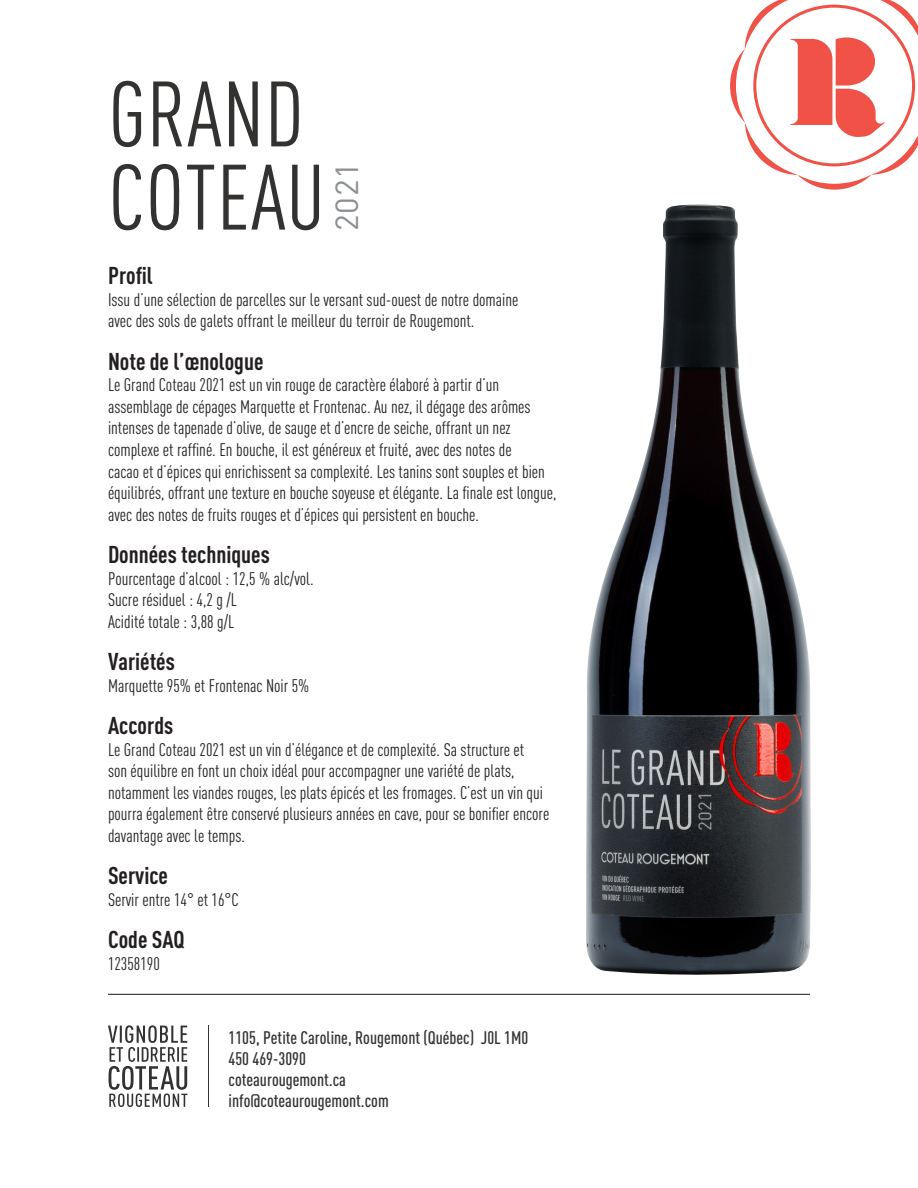
<style>
.page{position:relative;width:918px;height:1188px;background:#fff}
.page>*{position:absolute;margin:0;border:0;box-sizing:border-box;transform-origin:0 0}
.t1{font:condensed 91.2px/83.2px "DINOT";letter-spacing:.01em;color:#333231}
.t2{font:31.65px "DINOT";color:#8c8f91}
.t3{font:700 condensed 24px "DINOT";color:#231f20}
.t4{font:condensed 18px/21.6px "DINOT";color:#231f20}
.t5{font:500 condensed 18px/21px "DINOT";color:#333231}
</style>
<div class="page">
<svg style="left:108px;top:1025px;width:79px;height:82px"></svg>
<hr style="left:208px;top:1025px;width:1px;height:82px;background:#333231">
<svg style="left:730px;top:0;width:188px;height:190px"></svg>
<hr style="left:108px;top:994px;width:702px;height:1px;background:#333231">
<img style="left:586px;top:204px;width:225px;height:771px">
<p class="t1" style="left:108px;top:72px;width:218px">GRAND<br>COTEAU</p>
<p class="t2" style="left:325px;top:231px;width:71px;rotate:-90deg">2021</p>
<p class="t3" style="left:108px;top:261px;width:46px">Profil</p>
<p class="t4" style="left:108px;top:288px;width:412px">Issu d’une sélection de parcelles sur le versant sud-ouest de notre domaine avec des sols de galets offrant le meilleur du terroir de Rougemont.</p>
<p class="t3" style="left:108px;top:346px;width:157px">Note de l’œnologue</p>
<p class="t4" style="left:108px;top:374px;width:450px">Le Grand Coteau 2021 est un vin rouge de caractère élaboré à partir d’un assemblage de cépages Marquette et Frontenac. Au nez, il dégage des arômes intenses de tapenade d’olive, de sauge et d’encre de seiche, offrant un nez complexe et raffiné. En bouche, il est généreux et fruité, avec des notes de<br>cacao et d’épices qui enrichissent sa complexité. Les tanins sont souples et bien équilibrés, offrant une texture en bouche soyeuse et élégante. La finale est longue, avec des notes de fruits rouges et d’épices qui persistent en bouche.</p>
<p class="t3" style="left:108px;top:540px;width:163px">Données techniques</p>
<p class="t4" style="left:108px;top:567px;width:207px">Pourcentage d’alcool : 12,5 % alc/vol.</p>
<p class="t4" style="left:108px;top:589px;width:130px">Sucre résiduel : 4,2 g /L</p>
<p class="t4" style="left:108px;top:611px;width:128px">Acidité totale : 3,88 g/L</p>
<p class="t3" style="left:108px;top:647px;width:68px">Variétés</p>
<p class="t4" style="left:108px;top:675px;width:203px">Marquette 95% et Frontenac Noir 5%</p>
<p class="t3" style="left:108px;top:711px;width:67px">Accords</p>
<p class="t4" style="left:108px;top:738px;width:443px">Le Grand Coteau 2021 est un vin d’élégance et de complexité. Sa structure et<br>son équilibre en font un choix idéal pour accompagner une variété de plats, notamment les viandes rouges, les plats épicés et les fromages. C’est un vin qui pourra également être conservé plusieurs années en cave, pour se bonifier encore davantage avec le temps.</p>
<p class="t3" style="left:108px;top:861px;width:62px">Service</p>
<p class="t4" style="left:108px;top:889px;width:132px">Servir entre 14° et 16°C</p>
<p class="t3" style="left:108px;top:925px;width:78px">Code SAQ</p>
<p class="t4" style="left:108px;top:953px;width:53px">12358190</p>
<p class="t5" style="left:229px;top:1027px;width:301px">1105, Petite Caroline, Rougemont (Québec) J0L 1M0<br>450 469-3090</p>
<p class="t5" style="left:229px;top:1069px;width:119px">coteaurougemont.ca</p>
<p class="t5" style="left:229px;top:1090px;width:162px">info@coteaurougemont.com</p>
</div>
